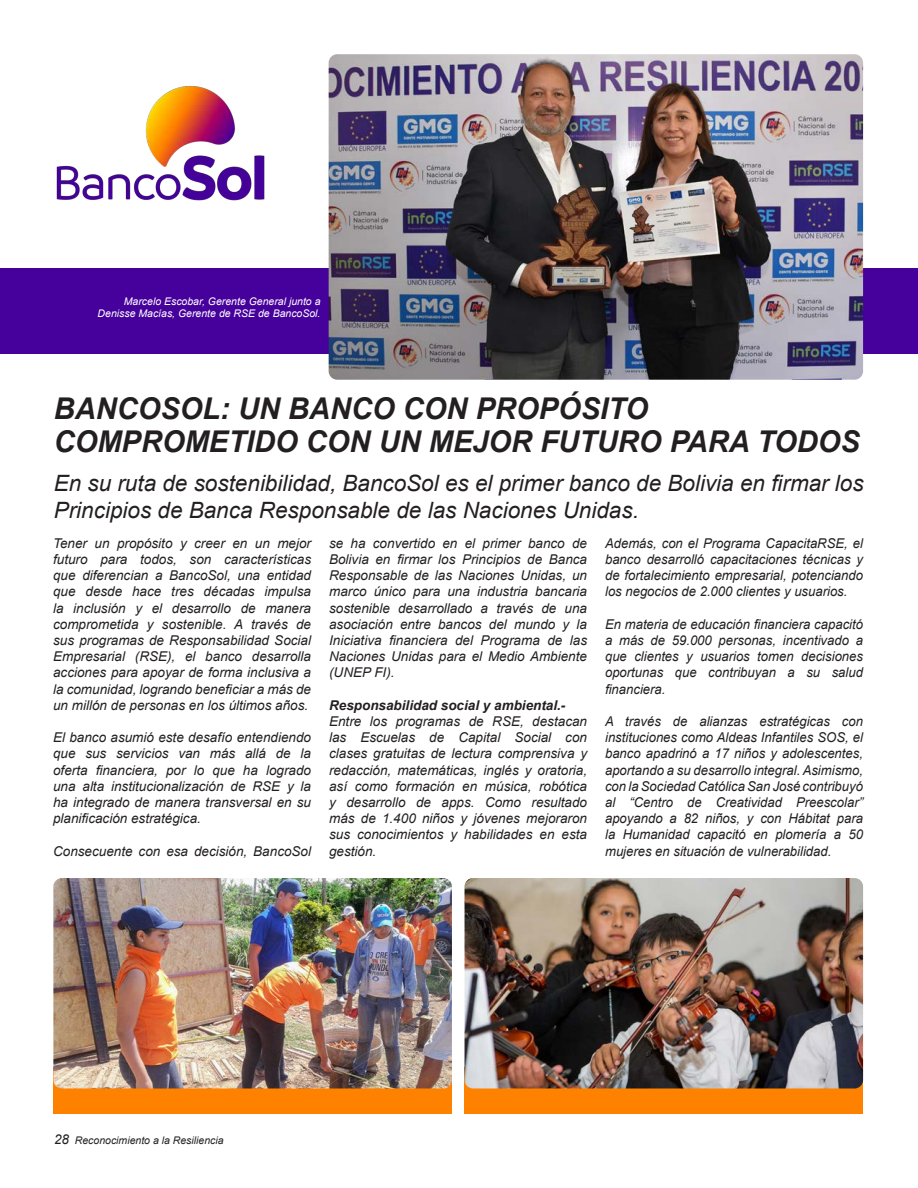
<style>
.page{position:relative;width:918px;height:1188px;background:#fff}
.page>*{position:absolute;margin:0;border:0;box-sizing:border-box;transform-origin:0 0}
.BIG_TITLE_2{font:italic 700 30px/33px "Arial";color:#231f20}
.CREDIT_SUB_TITLE{font:italic 22.5px/27px "Arial";color:#231f20}
.CREDIT_TITLE{font:italic 13.5px/16.2px "Arial";color:#231f20;text-align:justify}
.CREDIT_TITLE-2{font:italic 700 13.5px "Arial";color:#231f20}
.PHOTO_CAPTION{font:italic 10.5px "Arial";color:#fff}
.t1{font:italic 10.5px "Arial";color:#231f20}
.s1{font-size:13.5px}
</style>
<div class="page">
<div style="left:0;top:269px;width:918px;height:85px;background:#46009b"></div>
<img style="left:56px;top:85px;width:209px;height:116px">
<img style="left:329px;top:54px;width:534px;height:326px">
<div style="left:54px;top:1067px;width:398px;height:47px;background:#ff8100"></div>
<div style="left:464px;top:1067px;width:399px;height:47px;background:#ff8100"></div>
<img style="left:53px;top:878px;width:399px;height:211px">
<img style="left:465px;top:878px;width:398px;height:211px">
<p class="PHOTO_CAPTION" style="left:124px;top:294px;width:198px">Marcelo Escobar, Gerente General junto a</p>
<p class="PHOTO_CAPTION" style="left:98px;top:307px;width:224px">Denisse Macías, Gerente de RSE de BancoSol.</p>
<p class="BIG_TITLE_2" style="left:54px;top:393px;width:808px">BANCOSOL: UN BANCO CON PROPÓSITO<br>COMPROMETIDO CON UN MEJOR FUTURO PARA TODOS</p>
<p class="CREDIT_SUB_TITLE" style="left:54px;top:470px;width:811px">En su ruta de sostenibilidad, BancoSol es el primer banco de Bolivia en firmar los<br>Principios de Banca Responsable de las Naciones Unidas.</p>
<p class="CREDIT_TITLE" style="left:53px;top:535px;width:259px">Tener un propósito y creer en un mejor futuro para todos, son características que diferencian a BancoSol, una entidad que desde hace tres décadas impulsa la inclusión y el desarrollo de manera comprometida y sostenible. A través de sus programas de Responsabilidad Social Empresarial (RSE), el banco desarrolla acciones para apoyar de forma inclusiva a la comunidad, logrando beneficiar a más de un millón de personas en los últimos años.</p>
<p class="CREDIT_TITLE" style="left:53px;top:729px;width:259px">El banco asumió este desafío entendiendo que sus servicios van más allá de la oferta financiera, por lo que ha logrado una alta institucionalización de RSE y la ha integrado de manera transversal en su planificación estratégica.</p>
<p class="CREDIT_TITLE" style="left:53px;top:843px;width:259px">Consecuente con esa decisión, BancoSol</p>
<p class="CREDIT_TITLE" style="left:329px;top:535px;width:259px">se ha convertido en el primer banco de Bolivia en firmar los Principios de Banca Responsable de las Naciones Unidas, un marco único para una industria bancaria sostenible desarrollado a través de una asociación entre bancos del mundo y la Iniciativa financiera del Programa de las Naciones Unidas para el Medio Ambiente (UNEP FI).</p>
<p class="CREDIT_TITLE-2" style="left:329px;top:696px;width:238px">Responsabilidad social y ambiental.-</p>
<p class="CREDIT_TITLE" style="left:329px;top:713px;width:259px">Entre los programas de RSE, destacan las Escuelas de Capital Social con clases gratuitas de lectura comprensiva y redacción, matemáticas, inglés y oratoria, así como formación en música, robótica y desarrollo de apps. Como resultado más de 1.400 niños y jóvenes mejoraron sus conocimientos y habilidades en esta gestión.</p>
<p class="CREDIT_TITLE" style="left:605px;top:535px;width:259px">Además, con el Programa CapacitaRSE, el banco desarrolló capacitaciones técnicas y de fortalecimiento empresarial, potenciando los negocios de 2.000 clientes y usuarios.</p>
<p class="CREDIT_TITLE" style="left:605px;top:616px;width:259px">En materia de educación financiera capacitó a más de 59.000 personas, incentivado a que clientes y usuarios tomen decisiones oportunas que contribuyan a su salud financiera.</p>
<p class="CREDIT_TITLE" style="left:605px;top:713px;width:259px">A través de alianzas estratégicas con instituciones como Aldeas Infantiles SOS, el banco apadrinó a 17 niños y adolescentes, aportando a su desarrollo integral. Asimismo, con la Sociedad Católica San José contribuyó al “Centro de Creatividad Preescolar” apoyando a 82 niños, y con Hábitat para la Humanidad capacitó en plomería a 50 mujeres en situación de vulnerabilidad.</p>
<p class="t1" style="left:54px;top:1133px;width:171px"><span class="s1">28</span> Reconocimiento a la Resiliencia</p>
</div>
